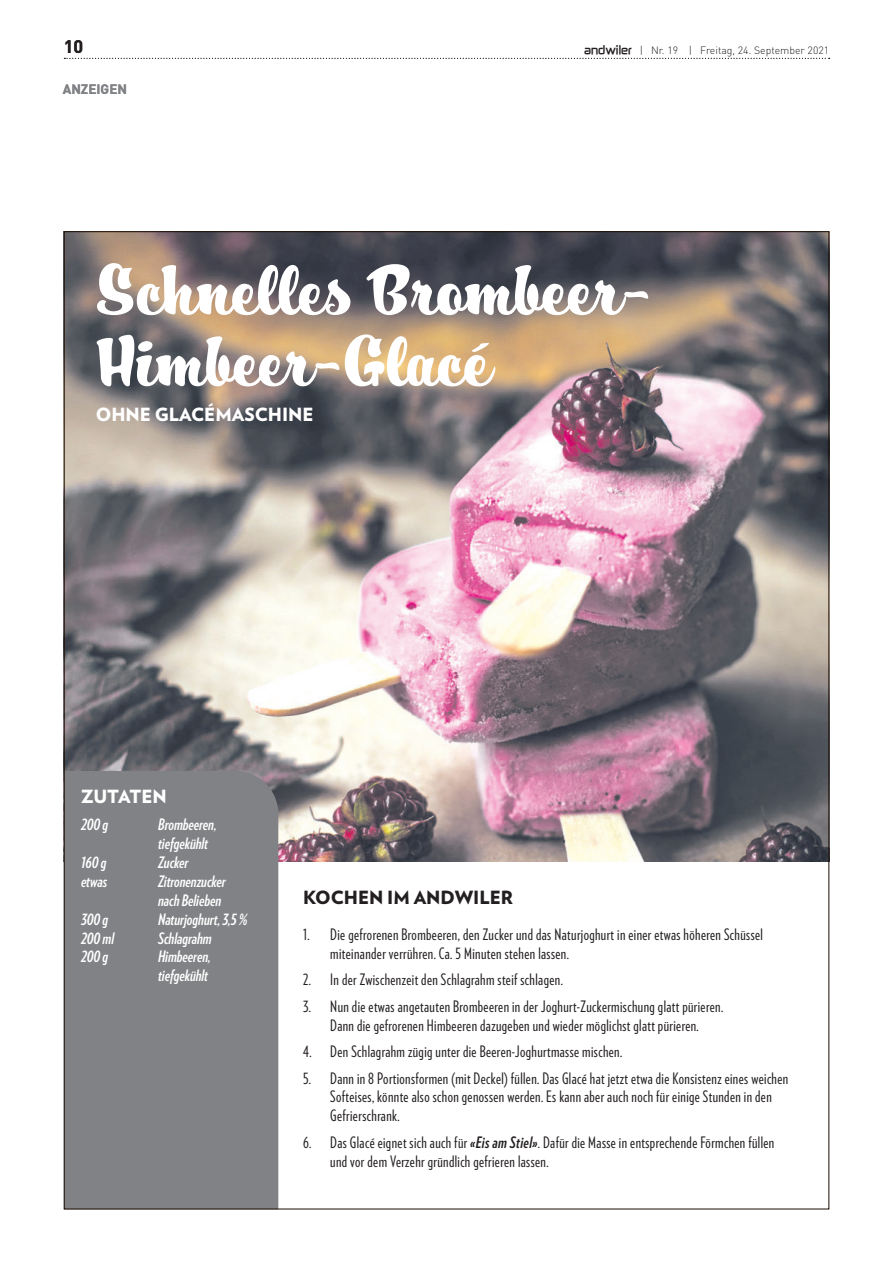
<style>
.page{position:relative;width:893px;height:1263px;background:#fff}
.page>*{position:absolute;margin:0;border:0;box-sizing:border-box;transform-origin:0 0}
.t1{font:63.75px/71.2px "Hucklebuck JF";color:#fff}
.t2{font:900 18.15px "Verlag";color:#fff}
.t3{font:900 18.15px "Verlag";color:#231f20}
.t4{font:700 18px "DIN";color:#231f20}
.t5{font:15.75px/18.9px "Verlag Compressed";letter-spacing:.025em;color:#231f20}
.t6{font:italic 700 15.75px/18.9px "Verlag Compressed";color:#fff}
.t7{font:700 13.5px "DIN";color:#808285}
.t8{font:300 10.5px "DIN";color:#231f20}
.s1{font-family:"Zekton";font-weight:700}
.s2{font-weight:700;font-style:italic}
</style>
<div class="page">
<svg style="left:64px;top:58px;width:766px;height:1px"></svg>
<img style="left:66px;top:233px;width:761px;height:628px">
<div style="left:66px;top:771px;width:212px;height:436px;background:#808285"></div>
<p class="t4" style="left:64px;top:35px;width:21px">10</p>
<p class="t8" style="left:584px;top:44px;width:247px"><span class="s1">andwiler</span> | Nr. 19 | Freitag, 24. September 2021</p>
<p class="t7" style="left:63px;top:81px;width:66px">ANZEIGEN</p>
<h1 class="t1" style="left:96px;top:260px;width:557px">Schnelles Brombeer-<br>Himbeer-Glacé</h1>
<p class="t2" style="left:96px;top:400px;width:219px">OHNE GLACÉMASCHINE</p>
<p class="t2" style="left:81px;top:781px;width:87px">ZUTATEN</p>
<p class="t6" style="left:81px;top:814px;width:29px">200 g</p>
<p class="t6" style="left:158px;top:814px;width:60px">Brombeeren, tiefgekühlt</p>
<p class="t6" style="left:81px;top:852px;width:27px">160 g</p>
<p class="t6" style="left:158px;top:852px;width:32px">Zucker</p>
<p class="t6" style="left:81px;top:871px;width:28px">etwas</p>
<p class="t6" style="left:158px;top:871px;width:69px">Zitronenzucker nach Belieben</p>
<p class="t6" style="left:81px;top:909px;width:29px">300 g</p>
<p class="t6" style="left:158px;top:909px;width:91px">Naturjoghurt, 3,5 %</p>
<p class="t6" style="left:81px;top:928px;width:35px">200 ml</p>
<p class="t6" style="left:158px;top:928px;width:55px">Schlagrahm</p>
<p class="t6" style="left:81px;top:947px;width:29px">200 g</p>
<p class="t6" style="left:158px;top:947px;width:54px">Himbeeren, tiefgekühlt</p>
<p class="t3" style="left:303px;top:882px;width:211px">KOCHEN IM ANDWILER</p>
<p class="t5" style="left:330px;top:924px;width:434px;text-indent:-27px">1. Die gefrorenen Brombeeren, den Zucker und das Naturjoghurt in einer etwas höheren Schüssel miteinander verrühren. Ca. 5 Minuten stehen lassen.</p>
<p class="t5" style="left:303px;top:970px;width:261px">2. In der Zwischenzeit den Schlagrahm steif schlagen.</p>
<p class="t5" style="left:303px;top:996px;width:422px;text-align:center">3. Nun die etwas angetauten Brombeeren in der Joghurt-Zuckermischung glatt pürieren.<br>Dann die gefrorenen Himbeeren dazugeben und wieder möglichst glatt pürieren.</p>
<p class="t5" style="left:303px;top:1041px;width:321px">4. Den Schlagrahm zügig unter die Beeren-Joghurtmasse mischen.</p>
<p class="t5" style="left:330px;top:1068px;width:460px;text-indent:-27px">5. Dann in 8 Portionsformen (mit Deckel) füllen. Das Glacé hat jetzt etwa die Konsistenz eines weichen<br>Softeises, könnte also schon genossen werden. Es kann aber auch noch für einige Stunden in den<br>Gefrierschrank.</p>
<p class="t5" style="left:330px;top:1132px;width:446px;text-indent:-27px">6. Das Glacé eignet sich auch für <span class="s2">«Eis am Stiel»</span>. Dafür die Masse in entsprechende Förmchen füllen und vor dem Verzehr gründlich gefrieren lassen.</p>
</div>
